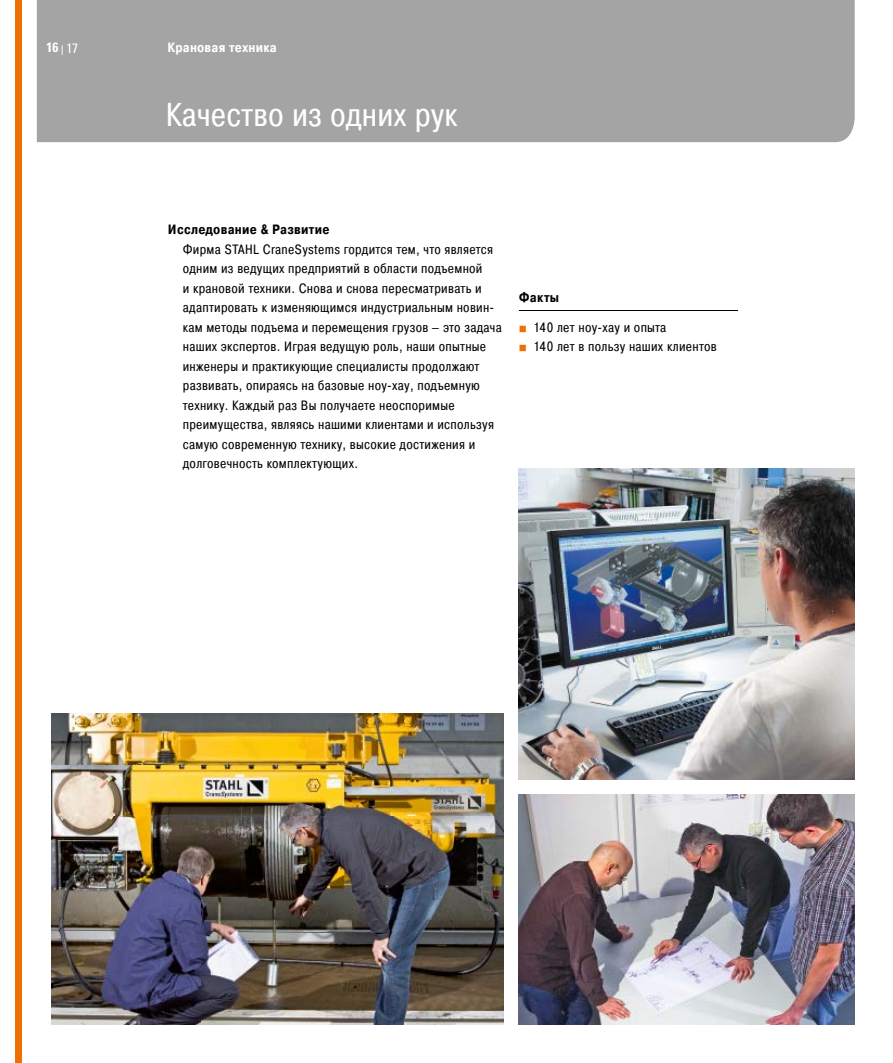
<style>
.page{position:relative;width:893px;height:1063px;background:#fff}
.page>*{position:absolute;margin:0;border:0;box-sizing:border-box;transform-origin:0 0}
.t1{font:33px "Pragmatica Cond Book C";letter-spacing:.005em;color:#fff}
.t2{font:13.5px/19.5px "Pragmatica Cond Book C";letter-spacing:.02em;color:#000}
.t3{font:13.5px "Pragmatica Cond Bold C";letter-spacing:.02em;color:#000}
.t4{font:13.5px "Pragmatica Cond Bold C";letter-spacing:.015em;color:#fff}
.t5{font:700 condensed 13.5px "Univers";color:#fff}
.s1{font-weight:300}
.s2{font-weight:400}
</style>
<div class="page">
<div style="left:15px;top:0;width:6px;height:1063px;background:#ee7100"></div>
<div style="left:37px;top:0;width:818px;height:142px;background:#a4a4a5"></div>
<img style="left:519px;top:469px;width:336px;height:311px">
<hr style="left:519px;top:310px;width:219px;height:1px;background:#000">
<img style="left:519px;top:795px;width:336px;height:230px">
<img style="left:51px;top:713px;width:453px;height:312px">
<p class="t5" style="left:46px;top:39px;width:33px">16 <span class="s1">I</span> <span class="s2">17</span></p>
<p class="t4" style="left:167px;top:40px;width:111px">Крановая техника</p>
<h1 class="t1" style="left:166px;top:96px;width:293px">Качество из одних рук</h1>
<p class="t3" style="left:168px;top:222px;width:163px">Исследование &amp; Развитие</p>
<p class="t2" style="left:183px;top:239px;width:321px">Фирма STAHL CraneSystems гордится тем, что является одним из ведущих предприятий в области подъемной<br>и крановой техники. Снова и снова пересматривать и адаптировать к изменяющимся индустриальным новин - кам методы подъема и перемещения грузов – это задача наших экспертов. Играя ведущую роль, наши опытные инженеры и практикующие специалисты продолжают развивать, опираясь на базовые ноу-хау, подъемную технику. Каждый раз Вы получаете неоспоримые преимущества, являясь нашими клиентами и используя самую современную технику, высокие достижения и долговечность комплектующих.</p>
<p class="t3" style="left:519px;top:290px;width:42px">Факты</p>
<p class="t2" style="left:533px;top:317px;width:185px">140 лет ноу-хау и опыта<br>140 лет в пользу наших клиентов</p>
</div>
